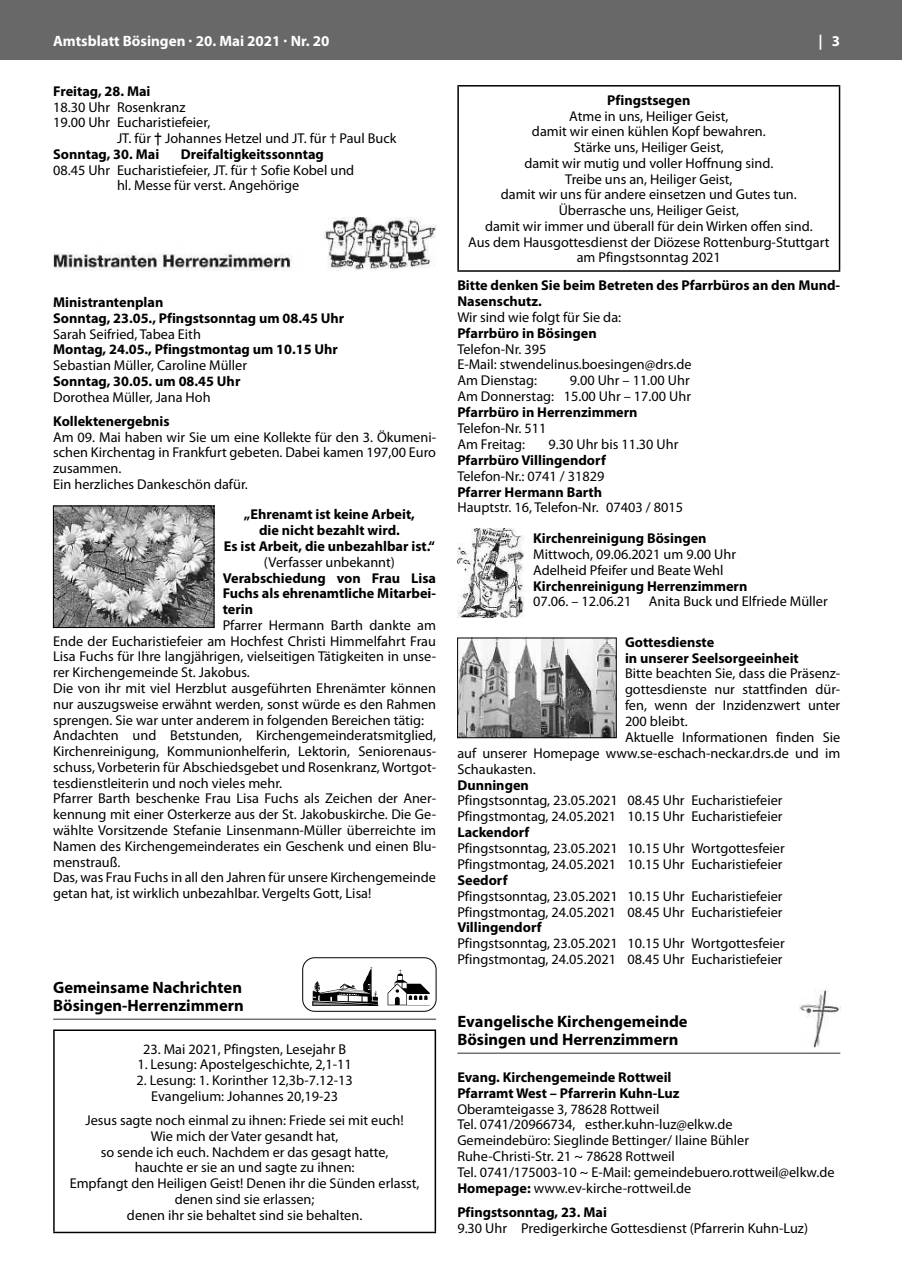
<style>
.page{position:relative;width:902px;height:1280px;background:#fff}
.page>*{position:absolute;margin:0;border:0;box-sizing:border-box;transform-origin:0 0}
.t1{font:700 16.5px/18px "Myriad Pro";color:#000}
.t2{font:700 15px "Myriad Pro";color:#fff}
.t3{font:14.25px/15.8px "Myriad Pro";color:#000}
.t4{font:700 14.25px/15.8px "Myriad Pro";color:#000}
.s1{font-family:"Arial"}
.s2{font-weight:700}
</style>
<div class="page">
<div style="left:0;top:0;width:901px;height:60px;background:#676867"></div>
<img style="left:53px;top:218px;width:383px;height:53px">
<img style="left:55px;top:508px;width:157px;height:118px">
<div style="left:53px;top:506px;width:161px;height:122px;border:1px solid #000"></div>
<div style="left:302px;top:957px;width:134px;height:55px;border:1px solid #000;border-radius:12px"></div>
<svg style="left:387px;top:969px;width:43px;height:36px"></svg>
<svg style="left:312px;top:967px;width:66px;height:38px"></svg>
<hr style="left:53px;top:1018px;width:383px;height:2px;background:#727272">
<hr style="left:53px;top:1029px;width:383px;height:2px;background:#000">
<hr style="left:53px;top:1031px;width:2px;height:201px;background:#000">
<hr style="left:434px;top:1031px;width:2px;height:201px;background:#000">
<hr style="left:53px;top:1232px;width:383px;height:1px;background:#000">
<hr style="left:457px;top:85px;width:383px;height:2px;background:#000">
<hr style="left:457px;top:87px;width:2px;height:183px;background:#000">
<hr style="left:838px;top:87px;width:2px;height:183px;background:#000">
<hr style="left:457px;top:270px;width:383px;height:2px;background:#000">
<img style="left:457px;top:529px;width:67px;height:88px">
<img style="left:459px;top:640px;width:155px;height:96px">
<div style="left:457px;top:638px;width:159px;height:100px;border:1px solid #000"></div>
<img style="left:799px;top:989px;width:40px;height:59px">
<hr style="left:457px;top:1052px;width:383px;height:2px;background:#727272">
<p class="t2" style="left:53px;top:31px;width:278px">Amtsblatt Bösingen · 20. Mai 2021 · Nr. 20</p>
<p class="t2" style="left:818px;top:31px;width:23px">| 3</p>
<p class="t4" style="left:53px;top:83px;width:99px">Freitag, 28. Mai</p>
<p class="t3" style="left:53px;top:99px;width:134px">18.30 Uhr Rosenkranz</p>
<p class="t3" style="left:53px;top:114px;width:159px">19.00 Uhr Eucharistiefeier,</p>
<p class="t3" style="left:117px;top:130px;width:281px">JT. für <span class="s1">†</span> Johannes Hetzel und JT. für † Paul Buck</p>
<p class="t4" style="left:53px;top:146px;width:107px">Sonntag, 30. Mai</p>
<p class="t4" style="left:181px;top:146px;width:144px">Dreifaltigkeitssonntag</p>
<p class="t3" style="left:117px;top:162px;width:239px;text-indent:-64px">08.45 Uhr Eucharistiefeier, JT. für † Sofie Kobel und hl. Messe für verst. Angehörige</p>
<p class="t4" style="left:607px;top:92px;width:85px">Pfingstsegen</p>
<p class="t3" style="left:468px;top:108px;width:363px;text-align:center">Atme in uns, Heiliger Geist,<br>damit wir einen kühlen Kopf bewahren.<br>Stärke uns, Heiliger Geist,<br>damit wir mutig und voller Hoffnung sind.<br>Treibe uns an, Heiliger Geist,<br>damit wir uns für andere einsetzen und Gutes tun.<br>Überrasche uns, Heiliger Geist,<br>damit wir immer und überall für dein Wirken offen sind.<br>Aus dem Hausgottesdienst der Diözese Rottenburg-Stuttgart am Pfingstsonntag 2021</p>
<p class="t4" style="left:457px;top:277px;width:384px">Bitte denken Sie beim Betreten des Pfarrbüros an den Mund-<br>Nasenschutz.</p>
<p class="t3" style="left:457px;top:309px;width:165px">Wir sind wie folgt für Sie da:</p>
<p class="t4" style="left:457px;top:325px;width:141px">Pfarrbüro in Bösingen</p>
<p class="t3" style="left:457px;top:341px;width:236px">Telefon-Nr. 395<br>E-Mail: stwendelinus.boesingen@drs.de<br>Am Dienstag:</p>
<p class="t4" style="left:53px;top:294px;width:292px">Ministrantenplan<br>Sonntag, 23.05., Pfingstsonntag um 08.45 Uhr</p>
<p class="t3" style="left:53px;top:326px;width:149px">Sarah Seifried, Tabea Eith</p>
<p class="t4" style="left:53px;top:341px;width:286px">Montag, 24.05., Pfingstmontag um 10.15 Uhr</p>
<p class="t3" style="left:53px;top:357px;width:195px">Sebastian Müller, Caroline Müller</p>
<p class="t4" style="left:53px;top:373px;width:189px">Sonntag, 30.05. um 08.45 Uhr</p>
<p class="t3" style="left:53px;top:389px;width:159px">Dorothea Müller, Jana Hoh</p>
<p class="t4" style="left:53px;top:413px;width:118px">Kollektenergebnis</p>
<p class="t3" style="left:53px;top:429px;width:384px">Am 09. Mai haben wir Sie um eine Kollekte für den 3. Ökumeni&shy;schen Kirchentag in Frankfurt gebeten. Dabei kamen 197,00 Euro zusammen.<br>Ein herzliches Dankeschön dafür.</p>
<p class="t4" style="left:224px;top:506px;width:213px;text-align:center">„Ehrenamt ist keine Arbeit,<br>die nicht bezahlt wird.<br>Es ist Arbeit, die unbezahlbar ist.“</p>
<p class="t3" style="left:264px;top:554px;width:132px">(Verfasser unbekannt)</p>
<p class="t4" style="left:223px;top:569px;width:215px;text-align:justify">Verabschiedung von Frau Lisa Fuchs als ehrenamtliche Mitarbei&shy;terin</p>
<p class="t3" style="left:53px;top:617px;width:384px;text-indent:169px">Pfarrer Hermann Barth dankte am Ende der Eucharistiefeier am Hochfest Christi Himmelfahrt Frau Lisa Fuchs für Ihre langjährigen, vielseitigen Tätigkeiten in unse&shy;rer Kirchengemeinde St. Jakobus.<br>Die von ihr mit viel Herzblut ausgeführten Ehrenämter können nur auszugsweise erwähnt werden, sonst würde es den Rahmen sprengen. Sie war unter anderem in folgenden Bereichen tätig:<br>Andachten und Betstunden, Kirchengemeinderatsmitglied, Kirchenreinigung, Kommunionhelferin, Lektorin, Seniorenaus&shy;schuss, Vorbeterin für Abschiedsgebet und Rosenkranz, Wortgot&shy;tesdienstleiterin und noch vieles mehr.<br>Pfarrer Barth beschenke Frau Lisa Fuchs als Zeichen der Aner&shy;kennung mit einer Osterkerze aus der St. Jakobuskirche. Die Ge&shy;wählte Vorsitzende Stefanie Linsenmann-Müller überreichte im Namen des Kirchengemeinderates ein Geschenk und einen Blu&shy;menstrauß.<br>Das, was Frau Fuchs in all den Jahren für unsere Kirchengemeinde getan hat, ist wirklich unbezahlbar. Vergelts Gott, Lisa!</p>
<p class="t3" style="left:457px;top:372px;width:235px;text-align:right">9.00 Uhr – 11.00 Uhr<br>Am Donnerstag: 15.00 Uhr – 17.00 Uhr</p>
<p class="t4" style="left:457px;top:404px;width:182px">Pfarrbüro in Herrenzimmern</p>
<p class="t3" style="left:457px;top:420px;width:91px">Telefon-Nr. 511<br>Am Freitag:</p>
<p class="t3" style="left:548px;top:436px;width:131px">9.30 Uhr bis 11.30 Uhr</p>
<p class="t4" style="left:457px;top:452px;width:150px">Pfarrbüro Villingendorf</p>
<p class="t3" style="left:457px;top:468px;width:148px">Telefon-Nr.: 0741 / 31829</p>
<p class="t4" style="left:457px;top:483px;width:146px">Pfarrer Hermann Barth</p>
<p class="t3" style="left:457px;top:499px;width:227px">Hauptstr. 16, Telefon-Nr. 07403 / 8015</p>
<p class="t4" style="left:533px;top:530px;width:175px">Kirchenreinigung Bösingen</p>
<p class="t3" style="left:533px;top:546px;width:204px">Mittwoch, 09.06.2021 um 9.00 Uhr<br>Adelheid Pfeifer und Beate Wehl</p>
<p class="t4" style="left:533px;top:577px;width:216px">Kirchenreinigung Herrenzimmern</p>
<p class="t3" style="left:533px;top:593px;width:296px">07.06. – 12.06.21 Anita Buck und Elfriede Müller</p>
<p class="t4" style="left:625px;top:633px;width:175px">Gottesdienste<br>in unserer Seelsorgeeinheit</p>
<p class="t3" style="left:625px;top:666px;width:217px">Bitte beachten Sie, dass die Präsenz-</p>
<p class="t3" style="left:625px;top:681px;width:217px">gottesdienste nur stattfinden dür-</p>
<p class="t3" style="left:625px;top:697px;width:217px">fen, wenn der Inzidenzwert unter</p>
<p class="t3" style="left:625px;top:713px;width:64px">200 bleibt.</p>
<p class="t3" style="left:625px;top:729px;width:217px">Aktuelle Informationen finden Sie</p>
<p class="t3" style="left:457px;top:745px;width:384px">auf unserer Homepage www.se-eschach-neckar.drs.de und im</p>
<p class="t3" style="left:457px;top:761px;width:80px">Schaukasten.</p>
<p class="t4" style="left:457px;top:776px;width:73px">Dunningen</p>
<p class="t3" style="left:457px;top:792px;width:326px">Pfingstsonntag, 23.05.2021 08.45 Uhr Eucharistiefeier<br>Pfingstmontag, 24.05.2021 10.15 Uhr Eucharistiefeier</p>
<p class="t4" style="left:457px;top:824px;width:74px">Lackendorf</p>
<p class="t3" style="left:457px;top:840px;width:329px">Pfingstsonntag, 23.05.2021 10.15 Uhr Wortgottesfeier<br>Pfingstmontag, 24.05.2021 10.15 Uhr Eucharistiefeier</p>
<p class="t4" style="left:457px;top:872px;width:52px">Seedorf</p>
<p class="t3" style="left:457px;top:888px;width:326px">Pfingstsonntag, 23.05.2021 10.15 Uhr Eucharistiefeier<br>Pfingstmontag, 24.05.2021 08.45 Uhr Eucharistiefeier</p>
<p class="t4" style="left:457px;top:919px;width:86px">Villingendorf</p>
<p class="t3" style="left:457px;top:935px;width:329px">Pfingstsonntag, 23.05.2021 10.15 Uhr Wortgottesfeier<br>Pfingstmontag, 24.05.2021 08.45 Uhr Eucharistiefeier</p>
<p class="t1" style="left:53px;top:978px;width:192px">Gemeinsame Nachrichten<br>Bösingen-Herrenzimmern</p>
<p class="t3" style="left:143px;top:1041px;width:204px">23. Mai 2021, Pfingsten, Lesejahr B</p>
<p class="t3" style="left:137px;top:1056px;width:216px">1. Lesung: Apostelgeschichte, 2,1-11</p>
<p class="t3" style="left:137px;top:1072px;width:217px;text-align:center">2. Lesung: 1. Korinther 12,3b-7.12-13<br>Evangelium: Johannes 20,19-23</p>
<p class="t3" style="left:70px;top:1112px;width:351px;text-align:center">Jesus sagte noch einmal zu ihnen: Friede sei mit euch!<br>Wie mich der Vater gesandt hat,<br>so sende ich euch. Nachdem er das gesagt hatte,<br>hauchte er sie an und sagte zu ihnen:<br>Empfangt den Heiligen Geist! Denen ihr die Sünden erlasst, denen sind sie erlassen;<br>denen ihr sie behaltet sind sie behalten.</p>
<p class="t1" style="left:457px;top:1012px;width:232px">Evangelische Kirchengemeinde<br>Bösingen und Herrenzimmern</p>
<p class="t4" style="left:457px;top:1068px;width:224px">Evang. Kirchengemeinde Rottweil<br>Pfarramt West – Pfarrerin Kuhn-Luz</p>
<p class="t3" style="left:457px;top:1100px;width:378px">Oberamteigasse 3, 78628 Rottweil<br>Tel. 0741/20966734, esther.kuhn-luz@elkw.de<br>Gemeindebüro: Sieglinde Bettinger/ Ilaine Bühler Ruhe-Christi-Str. 21 ~ 78628 Rottweil<br>Tel. 0741/175003-10 ~ E-Mail: gemeindebuero.rottweil@elkw.de <span class="s2">Homepage:</span> www.ev-kirche-rottweil.de</p>
<p class="t4" style="left:457px;top:1204px;width:151px">Pfingstsonntag, 23. Mai</p>
<p class="t3" style="left:457px;top:1220px;width:352px">9.30 Uhr Predigerkirche Gottesdienst (Pfarrerin Kuhn-Luz)</p>
</div>
